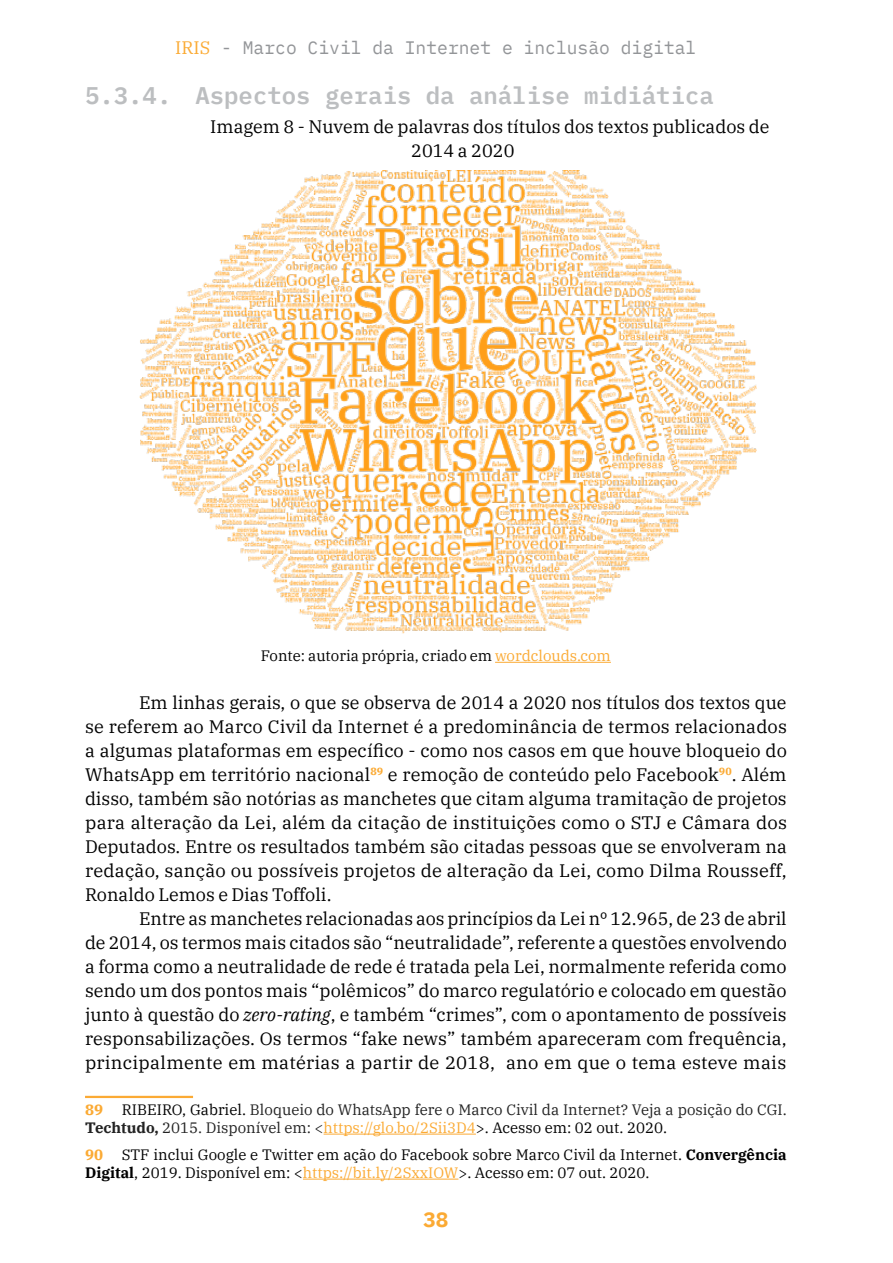
<style>
.page{position:relative;width:893px;height:1263px;background:#fff}
.page>*{position:absolute;margin:0;border:0;box-sizing:border-box;transform-origin:0 0}
.t1{font:600 24px "IBM Plex Mono";color:#bcbec0}
.t2{font:700 21px "IBM Plex Mono";color:#fbaa34}
.t3{font:18px/24px "IBM Plex Serif";color:#000;text-align:justify}
.t4{font:18px "IBM Plex Mono";color:#939598}
.t5{font:15px/18px "IBM Plex Serif";color:#000}
.t6{font:15px/18px "IBM Plex Serif";color:#222}
.t7{font:700 15px "IBM Plex Serif";color:#fbaa34}
.s1{font-family:"IBM Plex Serif";color:#fbaa34}
.s2{color:#fbaa34}
.s3{font-style:italic}
.s4{color:#000}
.s5{font-weight:700}
</style>
<div class="page">
<hr style="left:495px;top:662px;width:116px;height:1px;background:#fbaa34">
<img style="left:139px;top:171px;width:617px;height:462px">
<hr style="left:85px;top:1096px;width:108px;height:2px;background:#fbaa34">
<hr style="left:324px;top:1134px;width:152px;height:1px;background:#fbaa34">
<hr style="left:303px;top:1179px;width:155px;height:1px;background:#fbaa34">
<p class="t4" style="left:175px;top:34px;width:523px"><span class="s1">IRIS</span> - Marco Civil da Internet e inclusão digital</p>
<h1 class="t1" style="left:85px;top:76px;width:630px">5.3.4. Aspectos gerais da análise midiática</h1>
<p class="t3" style="left:411px;top:113px;width:360px;text-indent:-201px">Imagem 8 - Nuvem de palavras dos títulos dos textos publicados de<br>2014 a 2020</p>
<p class="t5" style="left:261px;top:645px;width:352px">Fonte: autoria própria, criado em <span class="s2">wordclouds.com</span></p>
<p class="t3" style="left:85px;top:689px;width:703px;text-indent:54px">Em linhas gerais, o que se observa de 2014 a 2020 nos títulos dos textos que se referem ao Marco Civil da Internet é a predominância de termos relacionados a algumas plataformas em específico - como nos casos em que houve bloqueio do WhatsApp em território nacional<sup>89</sup> e remoção de conteúdo pelo Facebook<sup>90</sup>. Além disso, também são notórias as manchetes que citam alguma tramitação de projetos para alteração da Lei, além da citação de instituições como o STJ e Câmara dos Deputados. Entre os resultados também são citadas pessoas que se envolveram na redação, sanção ou possíveis projetos de alteração da Lei, como Dilma Rousseff, Ronaldo Lemos e Dias Toffoli.</p>
<p class="t3" style="left:85px;top:905px;width:703px;text-indent:54px">Entre as manchetes relacionadas aos princípios da Lei nº 12.965, de 23 de abril de 2014, os termos mais citados são “neutralidade”, referente a questões envolvendo a forma como a neutralidade de rede é tratada pela Lei, normalmente referida como sendo um dos pontos mais “polêmicos” do marco regulatório e colocado em questão junto à questão do <span class="s3">zero-rating</span>, e também “crimes”, com o apontamento de possíveis responsabilizações. Os termos “fake news” também apareceram com frequência, principalmente em matérias a partir de 2018, ano em que o tema esteve mais</p>
<p class="t7" style="left:85px;top:1098px;width:19px">89</p>
<p class="t6" style="left:85px;top:1099px;width:703px;text-indent:37px"><span class="s4">RIBEIRO, Gabriel.</span> Bloqueio do WhatsApp fere o Marco Civil da Internet? Veja a posição do CGI.<br><span class="s5">Techtudo,</span> 2015. Disponível em: &lt;<span class="s2">https://glo.bo/2Sii3D4</span><span class="s4">&gt;. Acesso em: 02 out. 2020.</span></p>
<p class="t7" style="left:85px;top:1143px;width:19px">90</p>
<p class="t5" style="left:85px;top:1144px;width:703px;text-indent:37px">STF inclui Google e Twitter em ação do Facebook sobre Marco Civil da Internet. <span class="s5">Convergência<br>Digital</span>, 2019. Disponível em: &lt;<span class="s2">https://bit.ly/2SxxIOW</span>&gt;. Acesso em: 07 out. 2020.</p>
<p class="t2" style="left:423px;top:1203px;width:27px">38</p>
</div>
